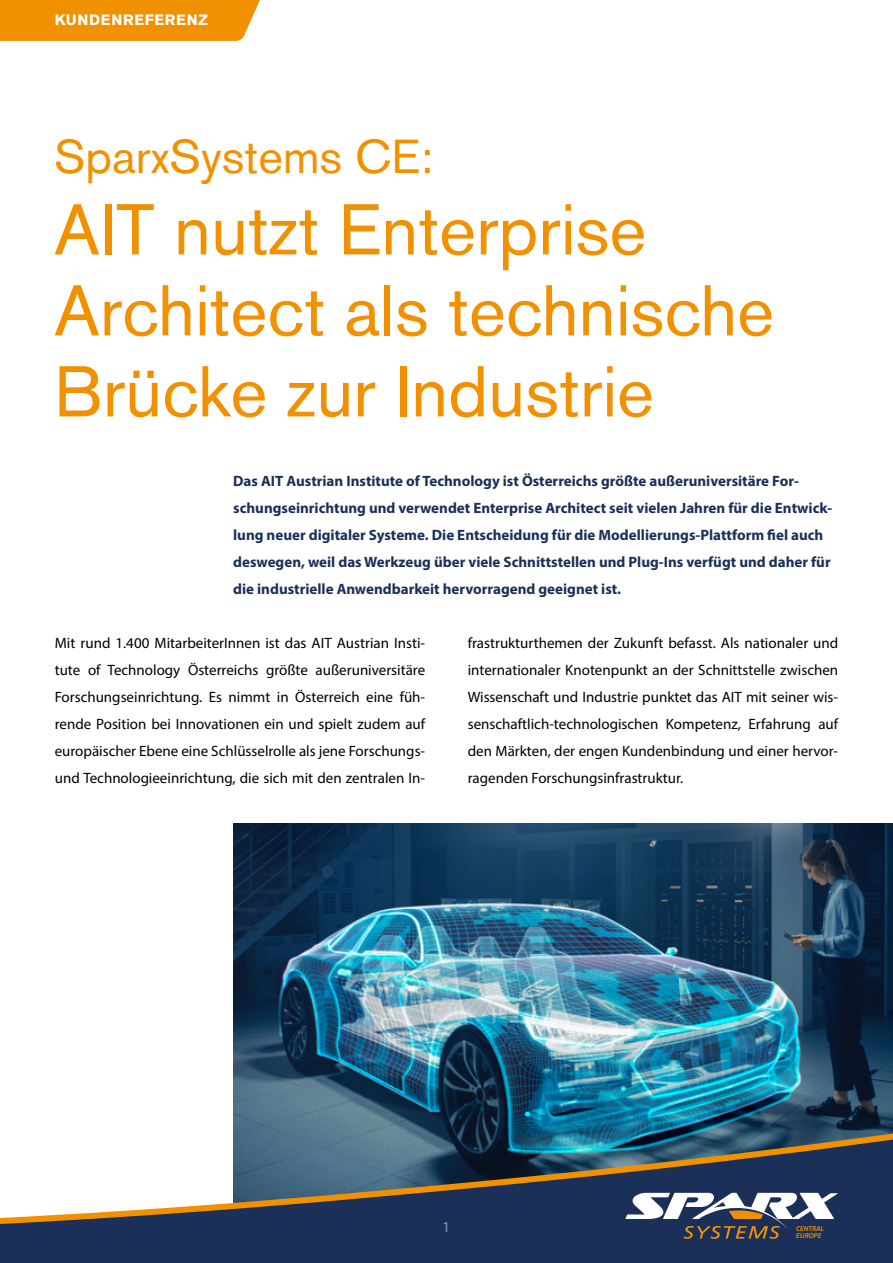
<style>
.page{position:relative;width:893px;height:1263px;background:#fff}
.page>*{position:absolute;margin:0;border:0;box-sizing:border-box;transform-origin:0 0}
.t1{font:71.1px/81px "Akzidenz Grotesk BE";color:#f29100}
.t2{font:47.4px "Akzidenz Grotesk BE";color:#f29100}
.copy{font:15px/27px "Myriad Pro";color:#000;text-align:justify}
.copy_fett{font:700 15px/27px "Myriad Pro";color:#1a3059}
.t3{font:700 15px "Akzidenz Grotesk BE";letter-spacing:.05em;color:#fff}
.t4{font:15px "Myriad Pro";color:#8c98ac}
.t5{font:italic 600 7.2px/7.2px "Myriad Pro";color:#f29100}
</style>
<div class="page">
<img style="left:233px;top:823px;width:660px;height:298px">
<div style="left:0;top:0;width:260px;height:41px;background:#f29100"></div>
<svg style="left:0;top:1121px;width:893px;height:142px;fill:#1a3059"></svg>
<svg style="left:625px;top:1193px;width:213px;height:46px"></svg>
<p class="t3" style="left:55px;top:11px;width:155px">KUNDENREFERENZ</p>
<p class="t2" style="left:54px;top:129px;width:381px">SparxSystems CE:</p>
<p class="t1" style="left:54px;top:189px;width:594px">AIT nutzt Enterprise</p>
<p class="t1" style="left:54px;top:270px;width:722px">Architect als technische<br>Brücke zur Industrie</p>
<p class="copy_fett" style="left:233px;top:467px;width:601px">Das AIT Austrian Institute of Technology ist Österreichs größte außeruniversitäre For&shy;schungseinrichtung und verwendet Enterprise Architect seit vielen Jahren für die Entwick&shy;lung neuer digitaler Systeme. Die Entscheidung für die Modellierungs-Plattform fiel auch deswegen, weil das Werkzeug über viele Schnittstellen und Plug-Ins verfügt und daher für die industrielle Anwendbarkeit hervorragend geeignet ist.</p>
<p class="copy" style="left:55px;top:629px;width:372px">Mit rund 1.400 MitarbeiterInnen ist das AIT Austrian Insti&shy;tute of Technology Österreichs größte außeruniversitäre Forschungseinrichtung. Es nimmt in Österreich eine füh&shy;rende Position bei Innovationen ein und spielt zudem auf europäischer Ebene eine Schlüsselrolle als jene Forschungs&shy;und Technologieeinrichtung, die sich mit den zentralen In-</p>
<p class="copy" style="left:468px;top:629px;width:372px">frastrukturthemen der Zukunft befasst. Als nationaler und internationaler Knotenpunkt an der Schnittstelle zwischen Wissenschaft und Industrie punktet das AIT mit seiner wis&shy;senschaftlich-technologischen Kompetenz, Erfahrung auf den Märkten, der engen Kundenbindung und einer hervor&shy;ragenden Forschungsinfrastruktur.</p>
<p class="t4" style="left:443px;top:1217px;width:9px">1</p>
<p class="t5" style="left:796px;top:1225px;width:29px">CENTRAL<br>EUROPE</p>
</div>
